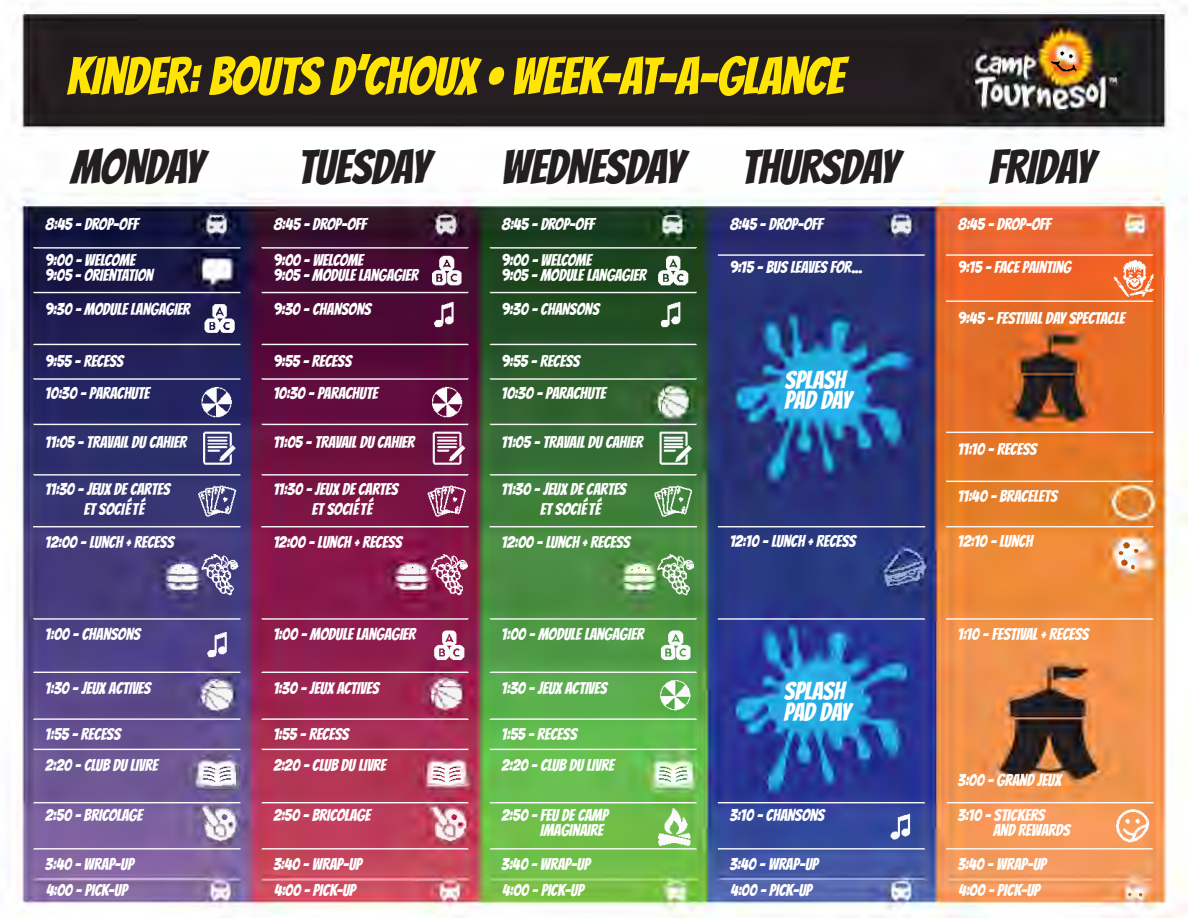
<style>
.page{position:relative;width:1188px;height:918px;background:#fff}
.page>*{position:absolute;margin:0;border:0;box-sizing:border-box;transform-origin:0 0}
.t1{font:52.05px "Bangers";color:#ffe501}
.t2{font:47.55px "Bangers";color:#231f20}
.t3{font:25.2px/20.4px "Bangers";color:#fff}
.t4{font:16.5px/15px "Bangers";color:#fff}
</style>
<div class="page">
<img style="left:12px;top:0;width:1176px;height:918px">
<h1 class="t1" style="left:67px;top:37px;width:779px">KINDER: BOUTS D’CHOUX • WEEK-AT-A-GLANCE</h1>
<h2 class="t2" style="left:71px;top:132px;width:134px">MONDAY</h2>
<h2 class="t2" style="left:298px;top:132px;width:133px">TUESDAY</h2>
<h2 class="t2" style="left:502px;top:132px;width:398px">WEDNESDAY THURSDAY</h2>
<h2 class="t2" style="left:989px;top:132px;width:106px">FRIDAY</h2>
<p class="t4" style="left:45px;top:215px;width:95px">8:45 - DROP-OFF</p>
<p class="t4" style="left:273px;top:215px;width:95px">8:45 - DROP-OFF</p>
<p class="t4" style="left:502px;top:215px;width:95px">8:45 - DROP-OFF</p>
<p class="t4" style="left:730px;top:215px;width:95px">8:45 - DROP-OFF</p>
<p class="t4" style="left:45px;top:251px;width:109px">9:00 - WELCOME<br>9:05 - ORIENTATION</p>
<p class="t4" style="left:273px;top:251px;width:146px">9:00 - WELCOME<br>9:05 - MODULE LANGAGIER</p>
<p class="t4" style="left:502px;top:251px;width:146px">9:00 - WELCOME<br>9:05 - MODULE LANGAGIER</p>
<p class="t4" style="left:730px;top:258px;width:134px">9:15 - BUS LEAVES FOR...</p>
<p class="t4" style="left:45px;top:300px;width:146px">9:30 - MODULE LANGAGIER</p>
<p class="t4" style="left:45px;top:344px;width:106px;line-height:32.1px">9:55 - RECESS<br>10:30 - PARACHUTE</p>
<p class="t4" style="left:45px;top:433px;width:143px">11:05 - TRAVAIL DU CAHIER</p>
<p class="t4" style="left:84px;top:478px;width:87px;line-height:19.8px;text-indent:-39px">11:30 - JEUX DE CARTES<br>ET SOCIÉ TÉ</p>
<p class="t4" style="left:45px;top:534px;width:130px">12:00 - LUNCH + RECESS</p>
<p class="t4" style="left:273px;top:300px;width:99px">9:30 - CHANSONS</p>
<p class="t4" style="left:273px;top:344px;width:106px;line-height:32.1px">9:55 - RECESS<br>10:30 - PARACHUTE</p>
<p class="t4" style="left:273px;top:433px;width:143px">11:05 - TRAVAIL DU CAHIER</p>
<p class="t4" style="left:312px;top:478px;width:87px;line-height:19.8px;text-indent:-39px">11:30 - JEUX DE CARTES<br>ET SOCIÉ TÉ</p>
<p class="t4" style="left:273px;top:534px;width:130px">12:00 - LUNCH + RECESS</p>
<p class="t4" style="left:502px;top:300px;width:99px">9:30 - CHANSONS</p>
<p class="t4" style="left:502px;top:344px;width:106px;line-height:32.1px">9:55 - RECESS<br>10:30 - PARACHUTE</p>
<p class="t4" style="left:502px;top:433px;width:143px">11:05 - TRAVAIL DU CAHIER</p>
<p class="t4" style="left:540px;top:478px;width:87px;line-height:19.8px;text-indent:-39px">11:30 - JEUX DE CARTES<br>ET SOCIÉ TÉ</p>
<p class="t4" style="left:502px;top:534px;width:130px">12:00 - LUNCH + RECESS</p>
<p class="t4" style="left:45px;top:625px;width:97px">1:00 - CHANSONS</p>
<p class="t4" style="left:273px;top:625px;width:144px">1:00 - MODULE LANGAGIER</p>
<p class="t4" style="left:502px;top:625px;width:144px">1:00 - MODULE LANGAGIER</p>
<p class="t4" style="left:45px;top:679px;width:107px">1:30 - JEUX ACTIVES</p>
<p class="t4" style="left:45px;top:725px;width:77px">1:55 - RECESS</p>
<p class="t4" style="left:45px;top:756px;width:114px">2:20 - CLUB DU LIVRE</p>
<p class="t4" style="left:45px;top:807px;width:99px">2:50 - BRICOLAGE</p>
<p class="t4" style="left:45px;top:851px;width:90px;line-height:25.3px">3:40 - WRAP-UP<br>4:00 - PICK-UP</p>
<p class="t4" style="left:273px;top:679px;width:107px">1:30 - JEUX ACTIVES</p>
<p class="t4" style="left:273px;top:718px;width:114px;line-height:30.6px">1:55 - RECESS<br>2:20 - CLUB DU LIVRE</p>
<p class="t4" style="left:273px;top:807px;width:99px">2:50 - BRICOLAGE</p>
<p class="t4" style="left:273px;top:851px;width:90px;line-height:25.3px">3:40 - WRAP-UP<br>4:00 - PICK-UP</p>
<p class="t4" style="left:502px;top:679px;width:107px">1:30 - JEUX ACTIVES</p>
<p class="t4" style="left:502px;top:718px;width:114px;line-height:30.6px">1:55 - RECESS<br>2:20 - CLUB DU LIVRE</p>
<p class="t4" style="left:540px;top:807px;width:69px;text-indent:-39px">2:50 - FEU DE CAMP<br>IMAGINAIRE</p>
<p class="t4" style="left:502px;top:851px;width:90px;line-height:25.3px">3:40 - WRAP-UP<br>4:00 - PICK-UP</p>
<h3 class="t3" style="left:785px;top:368px;width:68px">SPLASH<br>PAD DAY</h3>
<p class="t4" style="left:730px;top:533px;width:128px">12:10 - LUNCH + RECESS</p>
<h3 class="t3" style="left:784px;top:679px;width:68px">SPLASH<br>PAD DAY</h3>
<p class="t4" style="left:730px;top:807px;width:96px">3:10 - CHANSONS</p>
<p class="t4" style="left:730px;top:851px;width:90px;line-height:25.3px">3:40 - WRAP-UP<br>4:00 - PICK-UP</p>
<p class="t4" style="left:958px;top:215px;width:95px">8:45 - DROP-OFF</p>
<p class="t4" style="left:958px;top:258px;width:115px">9:15 - FACE PAINTING</p>
<p class="t4" style="left:958px;top:309px;width:168px">9:45 - FESTIVAL DAY SPECTACLE</p>
<p class="t4" style="left:958px;top:441px;width:80px">11:10 - RECESS</p>
<p class="t4" style="left:958px;top:488px;width:101px">11:40 - BRACELETS</p>
<p class="t4" style="left:958px;top:533px;width:76px">12:10 - LUNCH</p>
<p class="t4" style="left:958px;top:625px;width:132px">1:10 - FESTIVAL + RECESS</p>
<p class="t4" style="left:958px;top:771px;width:105px">3:00 - GRAND JEUX</p>
<p class="t4" style="left:993px;top:807px;width:78px;text-indent:-35px">3:10 - STICKERS<br>AND REWARDS</p>
<p class="t4" style="left:958px;top:851px;width:90px;line-height:25.3px">3:40 - WRAP-UP<br>4:00 - PICK-UP</p>
</div>
